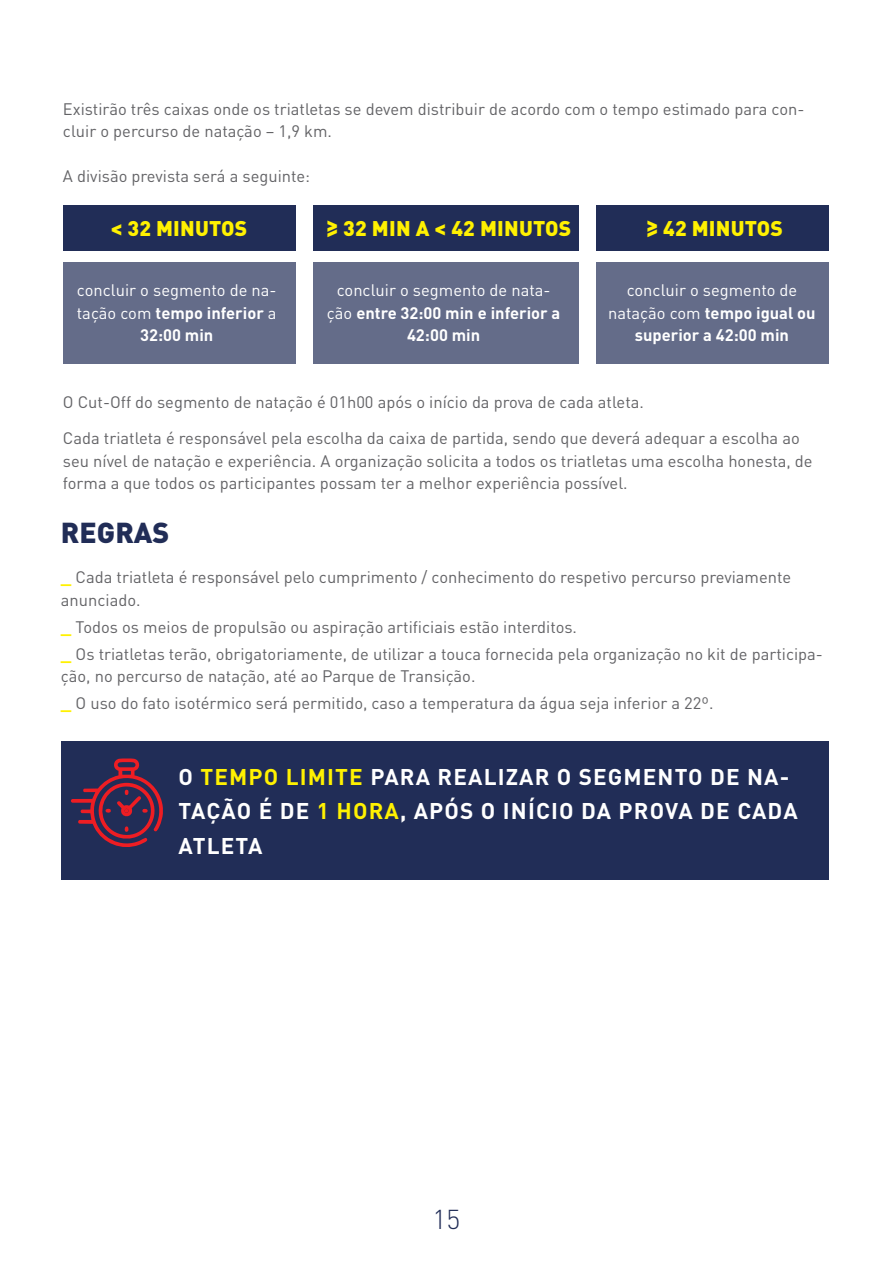
<style>
.page{position:relative;width:893px;height:1263px;background:#fff}
.page>*{position:absolute;margin:0;border:0;box-sizing:border-box;transform-origin:0 0}
.t1{font:900 28.5px "DIN Pro";color:#212d57}
.t2{font:300 27px "DIN Pro";color:#212d57}
.t3{font:700 22.5px/34.5px "DIN Pro";letter-spacing:.05em;color:#fff}
.t4{font:900 21px "DIN Pro";letter-spacing:.01em;color:#fff101}
.t5{font:16.5px/22.5px "DIN Pro";color:#636366}
.t6{font:16.5px/22.5px "DIN Pro";color:#fff;text-align:center}
.t7{font:700 16.5px/22.5px "DIN Pro";color:#fff;text-align:center}
.s1{font-weight:700}
.s2{font-weight:400}
.s3{font-weight:900;color:#fff101}
.s4{color:#fff101}
</style>
<div class="page">
<div style="left:63px;top:262px;width:232px;height:101px;background:#646c89"></div>
<div style="left:313px;top:262px;width:265px;height:101px;background:#646c89"></div>
<div style="left:596px;top:262px;width:232px;height:101px;background:#646c89"></div>
<div style="left:63px;top:205px;width:232px;height:45px;background:#212d57"></div>
<div style="left:313px;top:205px;width:265px;height:45px;background:#212d57"></div>
<div style="left:596px;top:205px;width:232px;height:45px;background:#212d57"></div>
<div style="left:61px;top:741px;width:767px;height:139px;background:#212d57"></div>
<svg style="left:70px;top:758px;width:93px;height:89px"></svg>
<p class="t5" style="left:63px;top:97px;width:743px">Existirão três caixas onde os triatletas se devem distribuir de acordo com o tempo estimado para con&shy;cluir o percurso de natação – 1,9 km.</p>
<p class="t5" style="left:63px;top:164px;width:249px">A divisão prevista será a seguinte:</p>
<p class="t4" style="left:111px;top:214px;width:138px">&lt; 32 MINUTOS</p>
<p class="t4" style="left:327px;top:214px;width:246px">≥ 32 MIN A &lt; 42 MINUTOS</p>
<p class="t4" style="left:646px;top:214px;width:138px">≥ 42 MINUTOS</p>
<p class="t6" style="left:77px;top:278px;width:201px">concluir o segmento de na&shy;tação com <span class="s1">tempo inferior</span> a<br><span class="s1">32:00 min</span></p>
<p class="t7" style="left:327px;top:278px;width:235px"><span class="s2">concluir o segmento de nata&shy;ção</span> entre 32:00 min e inferior a<br>42:00 min</p>
<p class="t6" style="left:608px;top:278px;width:209px">concluir o segmento de natação com <span class="s1">tempo igual ou superior a 42:00 min</span></p>
<p class="t5" style="left:63px;top:383px;width:738px;line-height:36px">O Cut-Off do segmento de natação é 01h00 após o início da prova de cada atleta.<br>Cada triatleta é responsável pela escolha da caixa de partida, sendo que deverá adequar a escolha ao</p>
<p class="t5" style="left:63px;top:449px;width:751px">seu nível de natação e experiência. A organização solicita a todos os triatletas uma escolha honesta, de forma a que todos os participantes possam ter a melhor experiência possível.</p>
<h1 class="t1" style="left:61px;top:513px;width:110px">REGRAS</h1>
<p class="t5" style="left:61px;top:565px;width:732px"><span class="s3">_</span> Cada triatleta é responsável pelo cumprimento / conhecimento do respetivo percurso previamente anunciado.</p>
<p class="t5" style="left:61px;top:613px;width:763px;line-height:27px"><span class="s3">_</span> Todos os meios de propulsão ou aspiração artificiais estão interditos.<br><span class="s3">_</span> Os triatletas terão, obrigatoriamente, de utilizar a touca fornecida pela organização no kit de participa-</p>
<p class="t5" style="left:61px;top:662px;width:654px;line-height:27px">ção, no percurso de natação, até ao Parque de Transição.<br><span class="s3">_</span> O uso do fato isotérmico será permitido, caso a temperatura da água seja inferior a 22º.</p>
<h3 class="t3" style="left:179px;top:758px;width:621px">O <span class="s4">TEMPO LIMITE</span> PARA REALIZAR O SEGMENTO DE NA-<br>TAÇÃO É DE <span class="s4">1 HORA</span>, APÓS O INÍCIO DA PROVA DE CADA<br>ATLETA</h3>
<h2 class="t2" style="left:433px;top:1201px;width:29px">15</h2>
</div>
